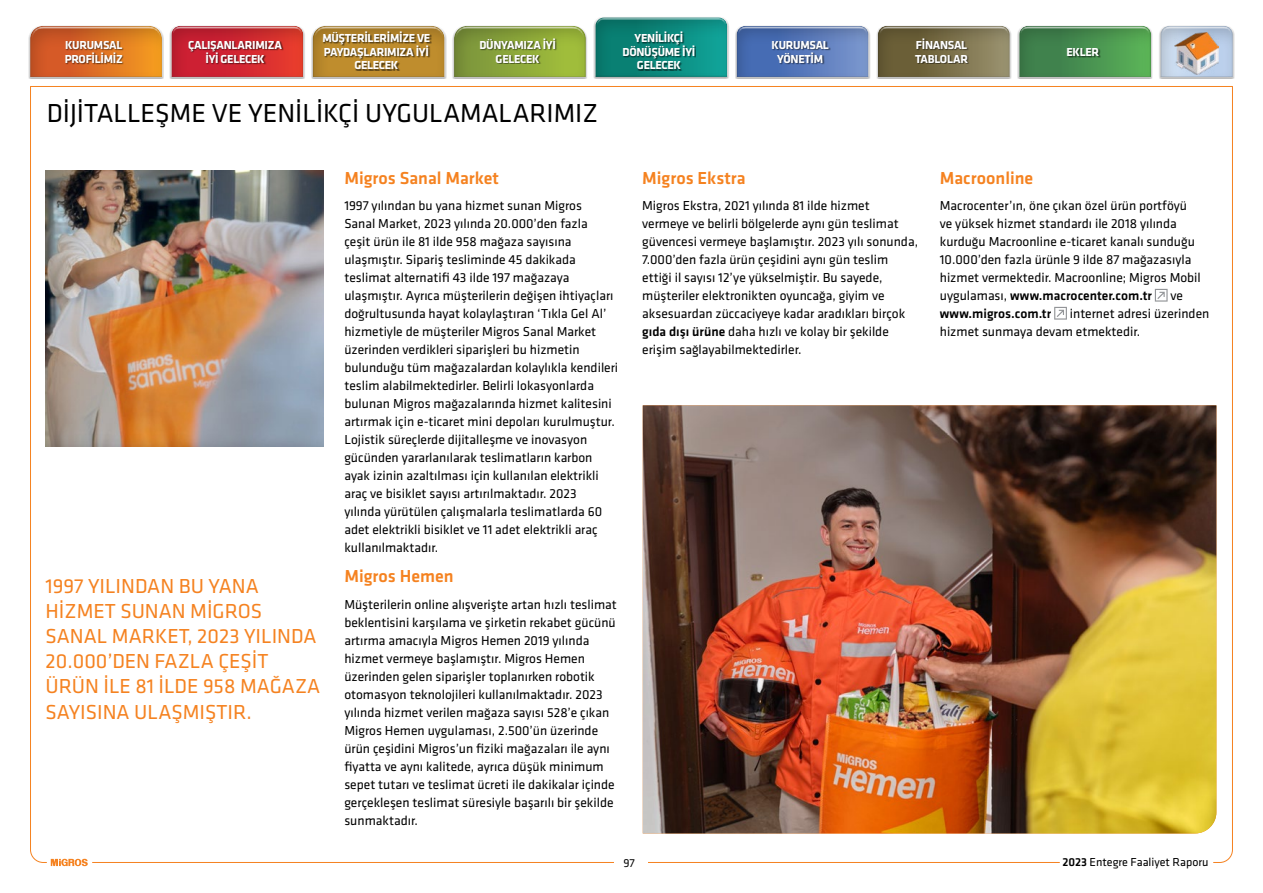
<style>
.page{position:relative;width:1263px;height:893px;background:#fff}
.page>*{position:absolute;margin:0;border:0;box-sizing:border-box;transform-origin:0 0}
.t1{font:27px "Klavika";color:#000}
.t2{font:21px/25.2px "Klavika";color:#f58220}
.t3{font:500 18px "Klavika";color:#f58220}
.t4{font:13.5px/18px "Klavika";color:#000}
.t5{font:500 13.5px "Klavika";color:#000}
.t6{font:700 12px/13.5px "Klavika";letter-spacing:-.025em;color:#fff;text-align:center}
.t7{font:12px "Klavika";color:#000}
.s1{font-weight:500}
</style>
<div class="page">
<svg style="left:1155px;top:289px;width:12px;height:13px"></svg>
<svg style="left:1054px;top:307px;width:13px;height:13px"></svg>
<img style="left:643px;top:405px;width:569px;height:428px">
<img style="left:88px;top:170px;width:235px;height:276px">
<hr style="left:92px;top:862px;width:968px;height:1px;background:#f58220">
<svg style="left:1212px;top:87px;width:21px;height:776px"></svg>
<hr style="left:30px;top:86px;width:1203px;height:1px;background:#f58220">
<div style="left:615px;top:855px;width:33px;height:16px;background:#fff"></div>
<div style="left:28px;top:25px;width:136px;height:54px;background:#000;opacity:.75"></div>
<div style="left:150px;top:7px;width:175px;height:79px;background:#000;opacity:.2"></div>
<div style="left:169px;top:24px;width:136px;height:11px;background:#fff"></div>
<div style="left:169px;top:25px;width:136px;height:54px;background:#000;opacity:.75"></div>
<div style="left:291px;top:7px;width:176px;height:79px;background:#000;opacity:.2"></div>
<div style="left:311px;top:24px;width:135px;height:14px;background:#fff"></div>
<div style="left:311px;top:25px;width:135px;height:54px;background:#000;opacity:.75"></div>
<div style="left:593px;top:17px;width:136px;height:62px;background:#000;opacity:.75"></div>
<div style="left:716px;top:7px;width:174px;height:79px;background:#000;opacity:.2"></div>
<div style="left:735px;top:24px;width:135px;height:11px;background:#fff"></div>
<div style="left:735px;top:25px;width:135px;height:54px;background:#000;opacity:.75"></div>
<div style="left:857px;top:7px;width:176px;height:79px;background:#000;opacity:.2"></div>
<div style="left:876px;top:24px;width:135px;height:11px;background:#fff"></div>
<div style="left:876px;top:25px;width:135px;height:54px;background:#000;opacity:.75"></div>
<div style="left:999px;top:7px;width:174px;height:79px;background:#000;opacity:.2"></div>
<div style="left:1017px;top:24px;width:136px;height:11px;background:#fff"></div>
<div style="left:1017px;top:25px;width:136px;height:54px;background:#000;opacity:.75"></div>
<div style="left:1140px;top:7px;width:115px;height:79px;background:#000;opacity:.2"></div>
<div style="left:1159px;top:24px;width:76px;height:11px;background:#fff"></div>
<div style="left:1159px;top:25px;width:76px;height:54px;background:#000;opacity:.75"></div>
<div style="left:432px;top:7px;width:176px;height:79px;background:#000;opacity:.2"></div>
<div style="left:452px;top:24px;width:136px;height:15px;background:#fff"></div>
<div style="left:452px;top:25px;width:136px;height:54px;background:#000;opacity:.75"></div>
<svg style="left:30px;top:86px;width:58px;height:780px"></svg>
<img style="left:1174px;top:33px;width:45px;height:41px">
<div style="left:65px;top:41px;width:59px;height:23px;background:#000;opacity:.6"></div>
<div style="left:1067px;top:49px;width:34px;height:9px;background:#000;opacity:.6"></div>
<div style="left:772px;top:41px;width:58px;height:23px;background:#000;opacity:.6"></div>
<div style="left:915px;top:38px;width:55px;height:26px;background:#000;opacity:.6"></div>
<div style="left:189px;top:41px;width:95px;height:23px;background:#000;opacity:.6"></div>
<div style="left:480px;top:38px;width:77px;height:26px;background:#000;opacity:.6"></div>
<div style="left:624px;top:31px;width:72px;height:40px;background:#000;opacity:.6"></div>
<div style="left:323px;top:31px;width:108px;height:40px;background:#000;opacity:.6"></div>
<p class="t6" style="left:188px;top:39px;width:95px">ÇALIŞANLARIMIZA<br>İYİ GELECEK</p>
<p class="t6" style="left:479px;top:39px;width:78px">DÜNYAMIZA İYİ<br>GELECEK</p>
<p class="t6" style="left:622px;top:32px;width:74px">YENİLİKÇİ<br>DÖNÜŞÜME İYİ<br>GELECEK</p>
<p class="t6" style="left:322px;top:32px;width:110px">MÜŞTERİLERİMİZE VE<br>PAYDAŞLARIMIZA İYİ<br>GELECEK</p>
<p class="t6" style="left:771px;top:39px;width:59px">KURUMSAL<br>YÖNETİM</p>
<p class="t6" style="left:915px;top:39px;width:54px;text-align:left">FİNANSAL<br>TABLOLAR</p>
<p class="t6" style="left:65px;top:39px;width:60px;text-align:left">KURUMSAL<br>PROFİLİMİZ</p>
<p class="t6" style="left:1066px;top:45px;width:34px">EKLER</p>
<h1 class="t1" style="left:47px;top:99px;width:553px">DİJİTALLEŞME VE YENİLİKÇİ UYGULAMALARIMIZ</h1>
<h2 class="t2" style="left:46px;top:573px;width:276px">1997 YILINDAN BU YANA<br>HİZMET SUNAN MİGROS<br>SANAL MARKET, 2023 YILINDA<br>20.000’DEN FAZLA ÇEŞİT<br>ÜRÜN İLE 81 İLDE 958 MAĞAZA<br>SAYISINA ULAŞMIŞTIR.</h2>
<h3 class="t3" style="left:344px;top:168px;width:156px">Migros Sanal Market</h3>
<p class="t4" style="left:344px;top:197px;width:275px">1997 yılından bu yana hizmet sunan Migros<br>Sanal Market, 2023 yılında 20.000’den fazla<br>çeşit ürün ile 81 ilde 958 mağaza sayısına ulaşmıştır. Sipariş tesliminde 45 dakikada teslimat alternatifi 43 ilde 197 mağazaya ulaşmıştır. Ayrıca müşterilerin değişen ihtiyaçları doğrultusunda hayat kolaylaştıran ‘Tıkla Gel Al’ hizmetiyle de müşteriler Migros Sanal Market üzerinden verdikleri siparişleri bu hizmetin bulunduğu tüm mağazalardan kolaylıkla kendileri teslim alabilmektedirler. Belirli lokasyonlarda bulunan Migros mağazalarında hizmet kalitesini artırmak için e-ticaret mini depoları kurulmuştur.<br>Lojistik süreçlerde dijitalleşme ve inovasyon gücünden yararlanılarak teslimatların karbon ayak izinin azaltılması için kullanılan elektrikli araç ve bisiklet sayısı artırılmaktadır. 2023<br>yılında yürütülen çalışmalarla teslimatlarda 60 adet elektrikli bisiklet ve 11 adet elektrikli araç kullanılmaktadır.</p>
<h3 class="t3" style="left:344px;top:566px;width:111px">Migros Hemen</h3>
<p class="t4" style="left:344px;top:595px;width:274px">Müşterilerin online alışverişte artan hızlı teslimat beklentisini karşılama ve şirketin rekabet gücünü artırma amacıyla Migros Hemen 2019 yılında hizmet vermeye başlamıştır. Migros Hemen üzerinden gelen siparişler toplanırken robotik otomasyon teknolojileri kullanılmaktadır. 2023 yılında hizmet verilen mağaza sayısı 528’e çıkan Migros Hemen uygulaması, 2.500’ün üzerinde ürün çeşidini Migros’un fiziki mağazaları ile aynı fiyatta ve aynı kalitede, ayrıca düşük minimum sepet tutarı ve teslimat ücreti ile dakikalar içinde gerçekleşen teslimat süresiyle başarılı bir şekilde sunmaktadır.</p>
<h3 class="t3" style="left:642px;top:168px;width:105px">Migros Ekstra</h3>
<p class="t4" style="left:642px;top:197px;width:277px">Migros Ekstra, 2021 yılında 81 ilde hizmet vermeye ve belirli bölgelerde aynı gün teslimat güvencesi vermeye başlamıştır. 2023 yılı sonunda, 7.000’den fazla ürün çeşidini aynı gün teslim ettiği il sayısı 12’ye yükselmiştir. Bu sayede, müşteriler elektronikten oyuncağa, giyim ve aksesuardan züccaciyeye kadar aradıkları birçok <span class="s1">gıda dışı ürüne</span> daha hızlı ve kolay bir şekilde erişim sağlayabilmektedirler.</p>
<h3 class="t3" style="left:940px;top:168px;width:95px">Macroonline</h3>
<p class="t4" style="left:940px;top:197px;width:262px">Macrocenter’ın, öne çıkan özel ürün portföyü ve yüksek hizmet standardı ile 2018 yılında kurduğu Macroonline e-ticaret kanalı sunduğu 10.000’den fazla ürünle 9 ilde 87 mağazasıyla hizmet vermektedir. Macroonline; Migros Mobil uygulaması, <span class="s1">www.macrocenter.com.tr</span></p>
<p class="t4" style="left:1170px;top:287px;width:14px">ve</p>
<p class="t4" style="left:940px;top:305px;width:271px;text-indent:130px">internet adresi üzerinden hizmet sunmaya devam etmektedir.</p>
<p class="t5" style="left:940px;top:306px;width:113px">www.migros.com.tr</p>
<p class="t7" style="left:623px;top:857px;width:13px">97</p>
<p class="t7" style="left:1062px;top:855px;width:148px"><span class="s1">2023</span> Entegre Faaliyet Raporu</p>
</div>
